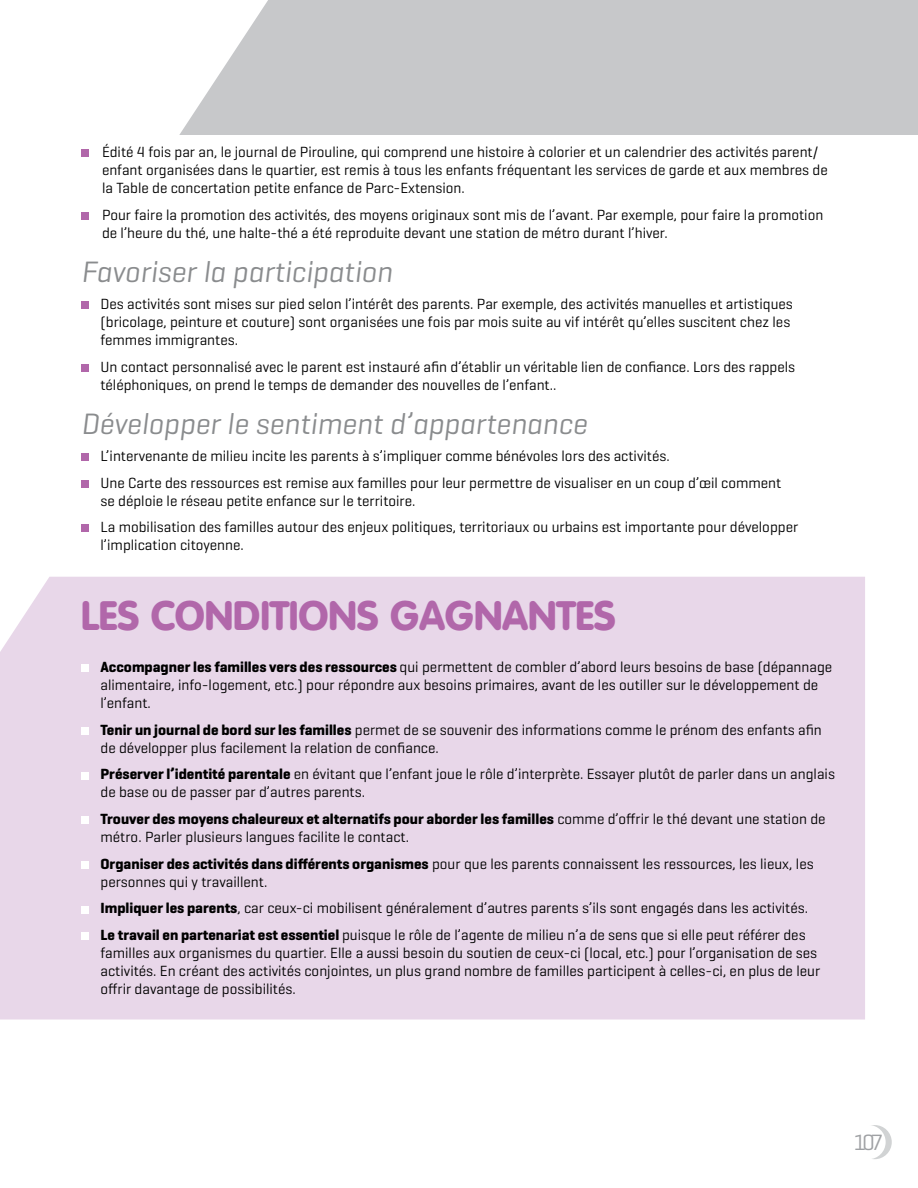
<style>
.page{position:relative;width:918px;height:1188px;background:#fff}
.page>*{position:absolute;margin:0;border:0;box-sizing:border-box;transform-origin:0 0}
.t1{font:900 40.5px "VAG Rounded";color:#b167aa}
.t2{font:italic 30px "Geogrotesque";color:#8a8c8e}
.t3{font:22.5px "Geogrotesque";color:#9fa1a4}
.t4{font:15px/18px "Geogrotesque";color:#000}
.s1{font-weight:700}
</style>
<div class="page">
<div style="left:858px;top:1125px;width:34px;height:34px;background:#d1d3d4;border-radius:50%"></div>
<div style="left:852px;top:1125px;width:34px;height:34px;background:#fff;border-radius:50%"></div>
<div style="left:81px;top:149px;width:8px;height:8px;background:#b167aa"></div>
<div style="left:81px;top:212px;width:8px;height:8px;background:#b167aa"></div>
<div style="left:81px;top:301px;width:8px;height:8px;background:#b167aa"></div>
<div style="left:81px;top:364px;width:8px;height:8px;background:#b167aa"></div>
<div style="left:81px;top:453px;width:8px;height:8px;background:#b167aa"></div>
<div style="left:81px;top:480px;width:8px;height:8px;background:#b167aa"></div>
<div style="left:81px;top:525px;width:8px;height:7px;background:#b167aa"></div>
<div style="left:0;top:577px;width:865px;height:443px;background:#e8d7e9"></div>
<div style="left:81px;top:665px;width:8px;height:7px;background:#fff"></div>
<div style="left:81px;top:727px;width:8px;height:8px;background:#fff"></div>
<div style="left:81px;top:772px;width:8px;height:7px;background:#fff"></div>
<div style="left:81px;top:817px;width:8px;height:7px;background:#fff"></div>
<div style="left:81px;top:861px;width:8px;height:8px;background:#fff"></div>
<div style="left:81px;top:906px;width:8px;height:7px;background:#fff"></div>
<div style="left:81px;top:932px;width:8px;height:8px;background:#fff"></div>
<div style="left:179px;top:0;width:739px;height:135px;background:#c7c8ca"></div>
<p class="t4" style="left:102px;top:142px;width:727px">Édité 4 fois par an, le journal de Pirouline, qui comprend une histoire à colorier et un calendrier des activités parent/ enfant organisées dans le quartier, est remis à tous les enfants fréquentant les services de garde et aux membres de la Table de concertation petite enfance de Parc-Extension.</p>
<p class="t4" style="left:102px;top:205px;width:723px">Pour faire la promotion des activités, des moyens originaux sont mis de l’avant. Par exemple, pour faire la promotion de l’heure du thé, une halte-thé a été reproduite devant une station de métro durant l’hiver.</p>
<h2 class="t2" style="left:81px;top:253px;width:313px">Favoriser la participation</h2>
<p class="t4" style="left:100px;top:294px;width:694px">Des activités sont mises sur pied selon l’intérêt des parents. Par exemple, des activités manuelles et artistiques (bricolage, peinture et couture) sont organisées une fois par mois suite au vif intérêt qu’elles suscitent chez les femmes immigrantes.</p>
<p class="t4" style="left:100px;top:357px;width:696px">Un contact personnalisé avec le parent est instauré afin d’établir un véritable lien de confiance. Lors des rappels téléphoniques, on prend le temps de demander des nouvelles de l’enfant..</p>
<h2 class="t2" style="left:81px;top:405px;width:508px">Développer le sentiment d’appartenance</h2>
<p class="t4" style="left:100px;top:442px;width:682px;line-height:26.7px">L’intervenante de milieu incite les parents à s’impliquer comme bénévoles lors des activités.<br>Une Carte des ressources est remise aux familles pour leur permettre de visualiser en un coup d’œil comment</p>
<p class="t4" style="left:100px;top:487px;width:699px;line-height:26.7px">se déploie le réseau petite enfance sur le territoire.<br>La mobilisation des familles autour des enjeux politiques, territoriaux ou urbains est importante pour développer</p>
<p class="t4" style="left:100px;top:536px;width:145px">l’implication citoyenne.</p>
<h1 class="t1" style="left:81px;top:591px;width:536px">LES CONDITIONS GAGNANTES</h1>
<p class="t4" style="left:100px;top:658px;width:733px"><span class="s1">Accompagner les familles vers des ressources</span> qui permettent de combler d’abord leurs besoins de base (dépannage alimentaire, info-logement, etc.) pour répondre aux besoins primaires, avant de les outiller sur le développement de l’enfant.</p>
<p class="t4" style="left:100px;top:720px;width:723px"><span class="s1">Tenir un journal de bord sur les familles</span> permet de se souvenir des informations comme le prénom des enfants afin de développer plus facilement la relation de confiance.</p>
<p class="t4" style="left:100px;top:765px;width:736px"><span class="s1">Préserver l’identité parentale</span> en évitant que l’enfant joue le rôle d’interprète. Essayer plutôt de parler dans un anglais de base ou de passer par d’autres parents.</p>
<p class="t4" style="left:100px;top:810px;width:727px"><span class="s1">Trouver des moyens chaleureux et alternatifs pour aborder les familles</span> comme d’offrir le thé devant une station de métro. Parler plusieurs langues facilite le contact.</p>
<p class="t4" style="left:100px;top:854px;width:715px"><span class="s1">Organiser des activités dans différents organismes</span> pour que les parents connaissent les ressources, les lieux, les personnes qui y travaillent.</p>
<p class="t4" style="left:100px;top:895px;width:709px;line-height:26.7px"><span class="s1">Impliquer les parents</span>, car ceux-ci mobilisent généralement d’autres parents s’ils sont engagés dans les activités.<br><span class="s1">Le travail en partenariat est essentiel</span> puisque le rôle de l’agente de milieu n’a de sens que si elle peut référer des</p>
<p class="t4" style="left:100px;top:943px;width:721px">familles aux organismes du quartier. Elle a aussi besoin du soutien de ceux-ci (local, etc.) pour l’organisation de ses activités. En créant des activités conjointes, un plus grand nombre de familles participent à celles-ci, en plus de leur offrir davantage de possibilités.</p>
<h3 class="t3" style="left:854px;top:1128px;width:31px">107</h3>
</div>
